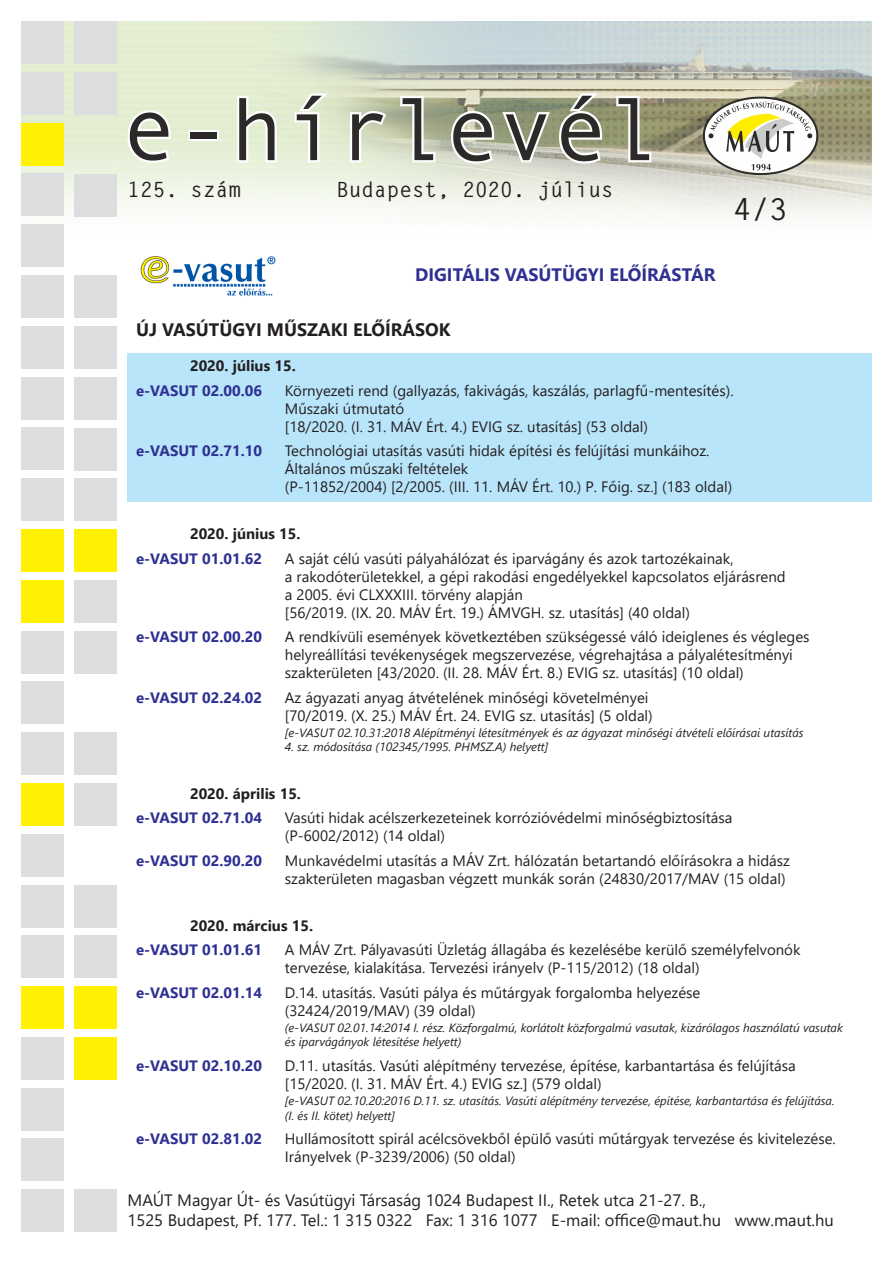
<style>
.page{position:relative;width:893px;height:1263px;background:#fff}
.page>*{position:absolute;margin:0;border:0;box-sizing:border-box;transform-origin:0 0}
.t1{font:700 30px "Letter Gothic Std";color:#231f20}
.t2{font:700 21px "Letter Gothic Std";color:#231f20}
.CIM1{font:700 18px "Segoe UI";color:#2e3092}
.CIM1-2{font:700 18px "Segoe UI";color:#231f20}
.t3{font:16.5px/19.8px "Segoe UI";color:#231f20}
.normal_behozassal2{font:15px/18px "Segoe UI";color:#231f20}
.normal_behozassal2-2{font:700 15px "Segoe UI";color:#2e3092}
.CIM2{font:700 15px "Segoe UI";color:#231f20}
.normal_behozassal2_k{font:italic 12px/14.4px "Segoe UI";color:#231f20}
</style>
<div class="page">
<img style="left:21px;top:21px;width:851px;height:196px">
<div style="left:21px;top:21px;width:43px;height:43px;background:#dcdddf"></div>
<div style="left:74px;top:21px;width:43px;height:43px;background:#dcdddf"></div>
<div style="left:21px;top:72px;width:43px;height:43px;background:#dcdddf"></div>
<div style="left:74px;top:72px;width:43px;height:43px;background:#dcdddf"></div>
<div style="left:21px;top:123px;width:43px;height:42px;background:#fff101"></div>
<div style="left:21px;top:174px;width:43px;height:42px;background:#dcdddf"></div>
<div style="left:74px;top:174px;width:43px;height:42px;background:#dcdddf"></div>
<div style="left:21px;top:224px;width:43px;height:43px;background:#dcdddf"></div>
<div style="left:21px;top:275px;width:43px;height:43px;background:#dcdddf"></div>
<div style="left:74px;top:275px;width:43px;height:43px;background:#dcdddf"></div>
<div style="left:21px;top:326px;width:43px;height:43px;background:#dcdddf"></div>
<div style="left:74px;top:326px;width:43px;height:43px;background:#dcdddf"></div>
<div style="left:21px;top:377px;width:43px;height:42px;background:#dcdddf"></div>
<div style="left:74px;top:377px;width:43px;height:42px;background:#dcdddf"></div>
<div style="left:21px;top:478px;width:43px;height:43px;background:#dcdddf"></div>
<div style="left:74px;top:478px;width:43px;height:43px;background:#dcdddf"></div>
<div style="left:21px;top:529px;width:43px;height:43px;background:#fff101"></div>
<div style="left:74px;top:529px;width:43px;height:43px;background:#fff101"></div>
<div style="left:21px;top:580px;width:43px;height:42px;background:#fff101"></div>
<div style="left:74px;top:580px;width:43px;height:43px;background:#dcdddf"></div>
<div style="left:21px;top:631px;width:43px;height:42px;background:#dcdddf"></div>
<div style="left:74px;top:631px;width:43px;height:42px;background:#dcdddf"></div>
<div style="left:21px;top:681px;width:43px;height:43px;background:#dcdddf"></div>
<div style="left:21px;top:732px;width:43px;height:43px;background:#dcdddf"></div>
<div style="left:74px;top:732px;width:43px;height:43px;background:#dcdddf"></div>
<div style="left:21px;top:783px;width:43px;height:43px;background:#fff101"></div>
<div style="left:74px;top:783px;width:43px;height:43px;background:#dcdddf"></div>
<div style="left:21px;top:834px;width:43px;height:42px;background:#dcdddf"></div>
<div style="left:21px;top:885px;width:43px;height:42px;background:#dcdddf"></div>
<div style="left:74px;top:885px;width:43px;height:42px;background:#dcdddf"></div>
<div style="left:21px;top:935px;width:43px;height:43px;background:#dcdddf"></div>
<div style="left:74px;top:936px;width:43px;height:42px;background:#dcdddf"></div>
<div style="left:21px;top:986px;width:43px;height:43px;background:#fff101"></div>
<div style="left:74px;top:986px;width:43px;height:43px;background:#fff101"></div>
<div style="left:21px;top:1037px;width:43px;height:43px;background:#dcdddf"></div>
<div style="left:74px;top:1037px;width:43px;height:43px;background:#fff101"></div>
<div style="left:21px;top:1088px;width:43px;height:42px;background:#dcdddf"></div>
<div style="left:21px;top:1139px;width:43px;height:42px;background:#dcdddf"></div>
<div style="left:21px;top:1189px;width:43px;height:43px;background:#dcdddf"></div>
<div style="left:74px;top:1190px;width:43px;height:42px;background:#dcdddf"></div>
<div style="left:21px;top:428px;width:43px;height:42px;background:#dcdddf"></div>
<div style="left:74px;top:428px;width:43px;height:42px;background:#dcdddf"></div>
<svg style="left:189px;top:130px;width:30px;height:11px"></svg>
<svg style="left:128px;top:110px;width:43px;height:53px"></svg>
<div style="left:191px;top:132px;width:26px;height:7px;background:#2b2a29"></div>
<svg style="left:237px;top:96px;width:40px;height:66px"></svg>
<svg style="left:294px;top:93px;width:33px;height:69px;background:#bfc5b5"></svg>
<svg style="left:350px;top:111px;width:36px;height:51px"></svg>
<svg style="left:400px;top:96px;width:35px;height:66px;background:#a1a494"></svg>
<svg style="left:451px;top:111px;width:43px;height:53px"></svg>
<svg style="left:502px;top:112px;width:48px;height:50px;background:#96988a"></svg>
<svg style="left:559px;top:93px;width:43px;height:71px;background:#939486"></svg>
<svg style="left:616px;top:96px;width:35px;height:66px;background:#92927e"></svg>
<svg style="left:703px;top:97px;width:115px;height:78px"></svg>
<div style="left:128px;top:353px;width:744px;height:149px;background:#b9e5fa"></div>
<img style="left:140px;top:256px;width:136px;height:40px">
<h2 class="t2" style="left:128px;top:176px;width:115px">125. szám</h2>
<h2 class="t2" style="left:336px;top:176px;width:279px">Budapest, 2020. július</h2>
<p class="CIM1" style="left:415px;top:257px;width:302px">DIGITÁLIS VASÚTÜGYI ELŐÍRÁSTÁR</p>
<h1 class="t1" style="left:734px;top:191px;width:55px">4/3</h1>
<p class="CIM1-2" style="left:136px;top:313px;width:316px">ÚJ VASÚTÜGYI MŰSZAKI ELŐÍRÁSOK</p>
<p class="CIM2" style="left:190px;top:352px;width:107px">2020. július 15.</p>
<p class="normal_behozassal2-2" style="left:136px;top:376px;width:128px">e-VASUT 02.00.06</p>
<p class="normal_behozassal2" style="left:285px;top:380px;width:450px">Környezeti rend (gallyazás, fakivágás, kaszálás, parlagfű-mentesítés).<br>Műszaki útmutató<br>[18/2020. (I. 31. MÁV Ért. 4.) EVIG sz. utasítás] (53 oldal)</p>
<p class="normal_behozassal2-2" style="left:136px;top:437px;width:128px">e-VASUT 02.71.10</p>
<p class="normal_behozassal2" style="left:285px;top:440px;width:449px">Technológiai utasítás vasúti hidak építési és felújítási munkáihoz.<br>Általános műszaki feltételek<br>(P-11852/2004) [2/2005. (III. 11. MÁV Ért. 10.) P. Főig. sz.] (183 oldal)</p>
<p class="CIM2" style="left:190px;top:520px;width:112px">2020. június 15.</p>
<p class="normal_behozassal2-2" style="left:136px;top:544px;width:128px">e-VASUT 01.01.62</p>
<p class="normal_behozassal2" style="left:285px;top:548px;width:502px">A saját célú vasúti pályahálózat és iparvágány és azok tartozékainak,<br>a rakodóterületekkel, a gépi rakodási engedélyekkel kapcsolatos eljárásrend a 2005. évi CLXXXIII. törvény alapján<br>[56/2019. (IX. 20. MÁV Ért. 19.) ÁMVGH. sz. utasítás] (40 oldal)</p>
<p class="normal_behozassal2-2" style="left:136px;top:623px;width:128px">e-VASUT 02.00.20</p>
<p class="normal_behozassal2" style="left:285px;top:626px;width:526px">A rendkívüli események következtében szükségessé váló ideiglenes és végleges helyreállítási tevékenységek megszervezése, végrehajtása a pályalétesítményi szakterületen [43/2020. (II. 28. MÁV Ért. 8.) EVIG sz. utasítás] (10 oldal)</p>
<p class="normal_behozassal2-2" style="left:136px;top:683px;width:128px">e-VASUT 02.24.02</p>
<p class="normal_behozassal2" style="left:285px;top:687px;width:369px">Az ágyazati anyag átvételének minőségi követelményei [70/2019. (X. 25.) MÁV Ért. 24. EVIG sz. utasítás] (5 oldal)</p>
<p class="normal_behozassal2_k" style="left:285px;top:724px;width:520px">[e-VASUT 02.10.31:2018 Alépítményi létesítmények és az ágyazat minőségi átvételi előírásai utasítás</p>
<p class="normal_behozassal2_k" style="left:285px;top:738px;width:265px">4. sz. módosítása (102345/1995. PHMSZ.A) helyett]</p>
<p class="CIM2" style="left:190px;top:779px;width:112px">2020. április 15.</p>
<p class="normal_behozassal2-2" style="left:136px;top:804px;width:128px">e-VASUT 02.71.04</p>
<p class="normal_behozassal2" style="left:285px;top:807px;width:449px">Vasúti hidak acélszerkezeteinek korrózióvédelmi minőségbiztosítása (P-6002/2012) (14 oldal)</p>
<p class="normal_behozassal2-2" style="left:136px;top:846px;width:128px">e-VASUT 02.90.20</p>
<p class="normal_behozassal2" style="left:285px;top:850px;width:507px">Munkavédelmi utasítás a MÁV Zrt. hálózatán betartandó előírásokra a hidász szakterületen magasban végzett munkák során (24830/2017/MAV (15 oldal)</p>
<p class="CIM2" style="left:190px;top:911px;width:125px">2020. március 15.</p>
<p class="normal_behozassal2-2" style="left:136px;top:936px;width:128px">e-VASUT 01.01.61</p>
<p class="normal_behozassal2" style="left:285px;top:939px;width:517px">A MÁV Zrt. Pályavasúti Üzletág állagába és kezelésébe kerülő személyfelvonók tervezése, kialakítása. Tervezési irányelv (P-115/2012) (18 oldal)</p>
<p class="normal_behozassal2-2" style="left:136px;top:978px;width:128px">e-VASUT 02.01.14</p>
<p class="normal_behozassal2" style="left:285px;top:982px;width:417px">D.14. utasítás. Vasúti pálya és műtárgyak forgalomba helyezése (32424/2019/MAV) (39 oldal)</p>
<p class="normal_behozassal2_k" style="left:285px;top:1019px;width:559px">(e-VASUT 02.01.14:2014 I. rész. Közforgalmú, korlátolt közforgalmú vasutak, kizárólagos használatú vasutak és iparvágányok létesítése helyett)</p>
<p class="normal_behozassal2-2" style="left:136px;top:1051px;width:128px">e-VASUT 02.10.20</p>
<p class="normal_behozassal2" style="left:285px;top:1055px;width:512px">D.11. utasítás. Vasúti alépítmény tervezése, építése, karbantartása és felújítása [15/2020. (I. 31. MÁV Ért. 4.) EVIG sz.] (579 oldal)</p>
<p class="normal_behozassal2_k" style="left:285px;top:1092px;width:551px">[e-VASUT 02.10.20:2016 D.11. sz. utasítás. Vasúti alépítmény tervezése, építése, karbantartása és felújítása. (I. és II. kötet) helyett]</p>
<p class="normal_behozassal2-2" style="left:136px;top:1125px;width:128px">e-VASUT 02.81.02</p>
<p class="normal_behozassal2" style="left:285px;top:1128px;width:552px">Hullámosított spirál acélcsövekből épülő vasúti műtárgyak tervezése és kivitelezése.<br>Irányelvek (P-3239/2006) (50 oldal)</p>
<p class="t3" style="left:128px;top:1189px;width:708px">MAÚT Magyar Út- és Vasútügyi Társaság 1024 Budapest II., Retek utca 21-27. B.,<br>1525 Budapest, Pf. 177. Tel.: 1 315 0322 Fax: 1 316 1077 E-mail: office@maut.hu www.maut.hu</p>
</div>
